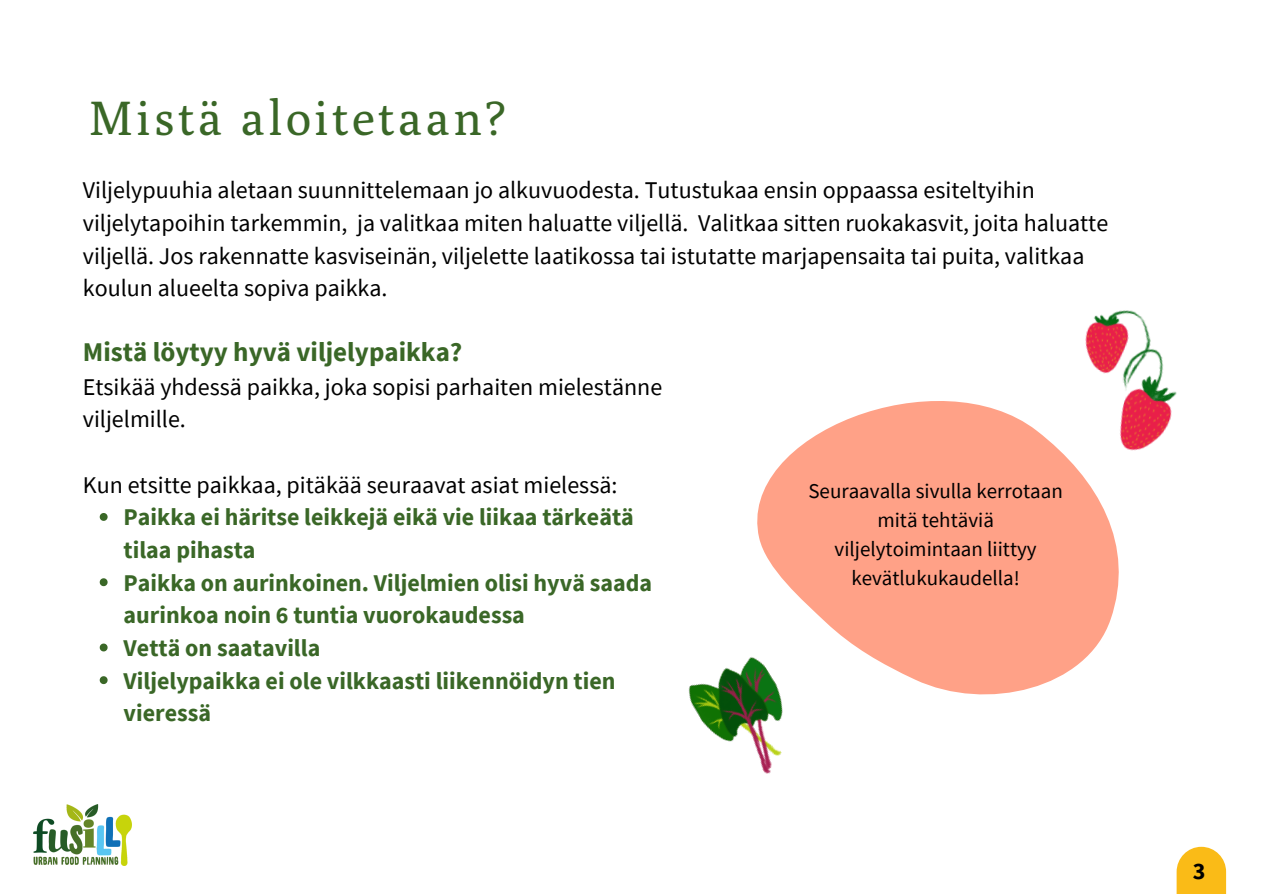
<style>
.page{position:relative;width:1263px;height:894px;background:#fff}
.page>*{position:absolute;margin:0;border:0;box-sizing:border-box;transform-origin:0 0}
.t1{font:48px "Poly";letter-spacing:.065em;color:#3a6727}
.t2{font:700 27px "Source Sans Pro";color:#3a6727}
.t3{font:24px/32.5px "Source Sans Pro";color:#000}
.t4{font:700 24px/32.5px "Source Sans Pro";color:#3a6727}
.t5{font:700 24px "Source Sans Pro";color:#000}
.t6{font:21px/29.2px "Source Sans Pro";color:#000;text-align:center}
</style>
<div class="page">
<img style="left:34px;top:804px;width:98px;height:60px">
<svg style="left:757px;top:401px;width:362px;height:294px;background:#ffae98"></svg>
<svg style="left:100px;top:513px;width:8px;height:7px"></svg>
<svg style="left:100px;top:578px;width:8px;height:8px"></svg>
<svg style="left:100px;top:643px;width:8px;height:8px"></svg>
<svg style="left:100px;top:676px;width:8px;height:8px"></svg>
<svg style="left:1177px;top:846px;width:49px;height:47px;background:#fac334"></svg>
<img style="left:1000px;top:310px;width:177px;height:225px">
<img style="left:688px;top:599px;width:175px;height:175px">
<h1 class="t1" style="left:89px;top:89px;width:418px">Mistä aloitetaan?</h1>
<p class="t3" style="left:83px;top:173px;width:1027px">Viljelypuuhia aletaan suunnittelemaan jo alkuvuodesta. Tutustukaa ensin oppaassa esiteltyihin viljelytapoihin tarkemmin, ja valitkaa miten haluatte viljellä. Valitkaa sitten ruokakasvit, joita haluatte viljellä. Jos rakennatte kasviseinän, viljelette laatikossa tai istutatte marjapensaita tai puita, valitkaa koulun alueelta sopiva paikka.</p>
<p class="t2" style="left:83px;top:334px;width:381px">Mistä löytyy hyvä viljelypaikka?</p>
<p class="t3" style="left:83px;top:370px;width:581px">Etsikää yhdessä paikka, joka sopisi parhaiten mielestänne viljelmille.</p>
<p class="t3" style="left:83px;top:468px;width:536px">Kun etsitte paikkaa, pitäkää seuraavat asiat mielessä:</p>
<p class="t4" style="left:124px;top:500px;width:530px">Paikka ei häritse leikkejä eikä vie liikaa tärkeätä tilaa pihasta<br>Paikka on aurinkoinen. Viljelmien olisi hyvä saada aurinkoa noin 6 tuntia vuorokaudessa<br>Vettä on saatavilla<br>Viljelypaikka ei ole vilkkaasti liikennöidyn tien vieressä</p>
<p class="t6" style="left:808px;top:475px;width:256px">Seuraavalla sivulla kerrotaan mitä tehtäviä viljelytoimintaan liittyy kevätlukukaudella!</p>
<p class="t5" style="left:1193px;top:854px;width:14px">3</p>
</div>
